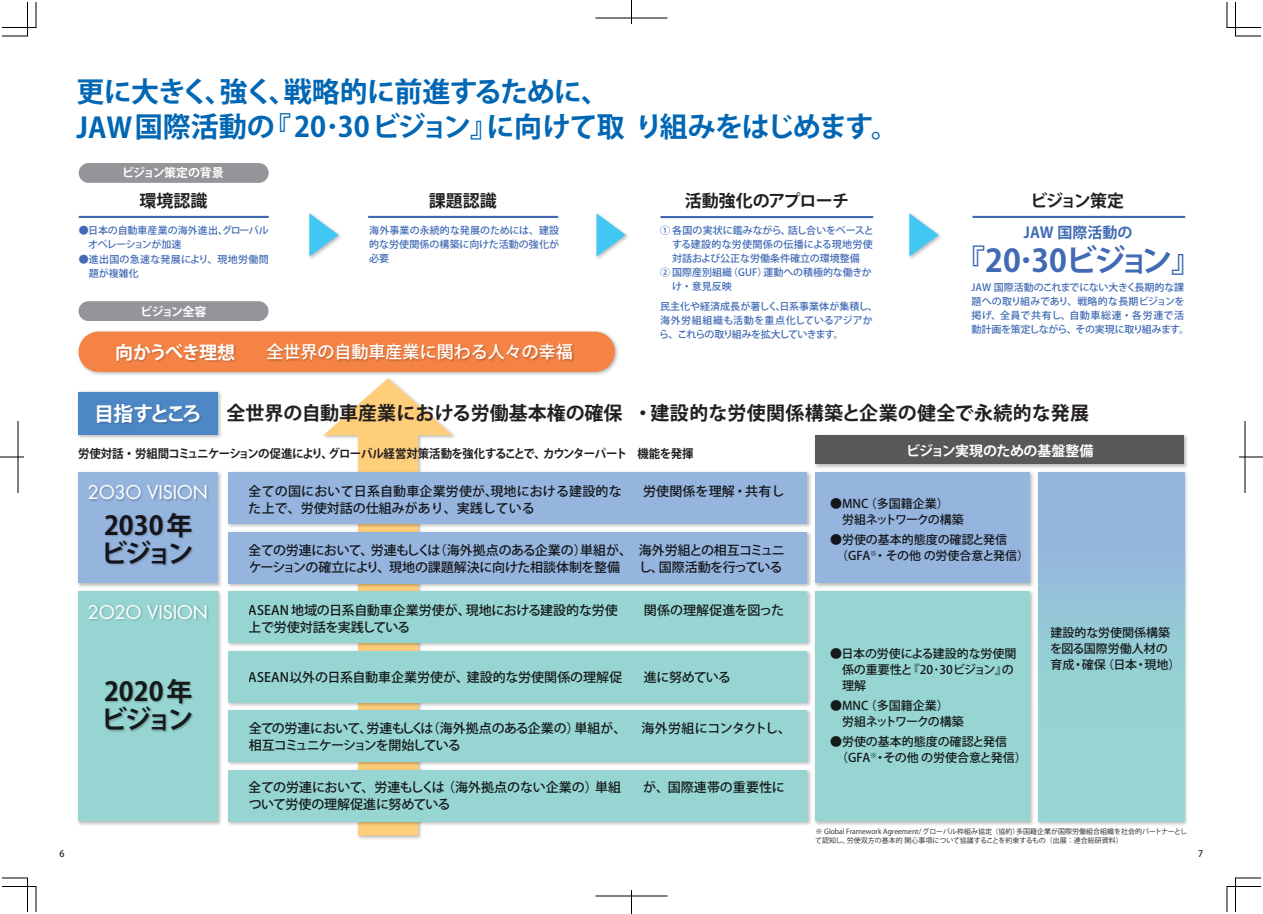
<style>
.page{position:relative;width:1263px;height:914px;background:#fff}
.page>*{position:absolute;margin:0;border:0;box-sizing:border-box;transform-origin:0 0}
.t1{font:700 31.2px "Koz Go Pr 6 N";letter-spacing:-.06em;color:#406ab4}
.t2{font:700 28px/35px "Koz Go Pr 6 N";letter-spacing:-.03em;color:#0166b3}
.t3{font:700 26px/28px "Koz Go Pr 6 N";color:#231f20}
.t4{font:700 19px "Koz Go Pr 6 N";color:#231f20}
.t5{font:18.5px "Futura";color:#fff}
.t6{font:700 18px "Koz Go Pr 6 N";letter-spacing:-.055em;color:#fff}
.t7{font:500 17px "Koz Go Pr 6 N";color:#fff}
.t8{font:700 17px "Koz Go Pr 6 N";letter-spacing:-.005em;color:#231f20}
.t9{font:700 17px "Koz Go Pr 6 N";letter-spacing:-.04em;color:#231f20}
.t10{font:700 15px "Koz Go Pr 6 N";color:#406ab4}
.t11{font:700 14px "Koz Go Pr 6 N";letter-spacing:-.03em;color:#fff}
.t12{font:500 13px/17px "Koz Go Pr 6 N";letter-spacing:-.005em;color:#231f20}
.t13{font:500 13px/17px "Koz Go Pr 6 N";letter-spacing:-.05em;color:#231f20}
.t14{font:500 13px "Koz Go Pr 6 N";letter-spacing:-.04em;color:#231f20}
.t15{font:500 12px/16px "Koz Go Pr 6 N";color:#231f20}
.t16{font:700 12px "Koz Go Pr 6 N";letter-spacing:-.04em;color:#231f20;scale:.95 1}
.t17{font:700 12px "Koz Go Pr 6 N";letter-spacing:-.04em;color:#fff}
.t18{font:500 10px/14px "Koz Go Pr 6 N";color:#406ab4}
.t19{font:500 10px/14px "Koz Go Pr 6 N";letter-spacing:.025em;color:#406ab4}
.t20{font:500 9px "Koz Go Pr 6 N";color:#231f20}
.t21{font:7px/9px "Koz Go Pr 6 N";color:#231f20}
.s1{font-size:20px;color:#fff}
</style>
<div class="page">
<svg style="left:323px;top:378px;width:130px;height:458px"></svg>
<img style="left:815px;top:435px;width:372px;height:33px">
<div style="left:815px;top:435px;width:369px;height:29px;background:#57585a"></div>
<img style="left:228px;top:470px;width:959px;height:357px">
<div style="left:228px;top:592px;width:579px;height:51px;background:#96d5d2"></div>
<div style="left:228px;top:651px;width:579px;height:51px;background:#96d5d2"></div>
<div style="left:228px;top:711px;width:579px;height:51px;background:#96d5d2"></div>
<div style="left:228px;top:770px;width:579px;height:51px;background:#96d5d2"></div>
<img style="left:78px;top:472px;width:143px;height:353px">
<div style="left:79px;top:592px;width:139px;height:229px;background:#96d5d2"></div>
<div style="left:815px;top:592px;width:214px;height:229px;background:#96d5d2"></div>
<div style="left:228px;top:473px;width:579px;height:51px;background:#95b5de"></div>
<div style="left:228px;top:532px;width:579px;height:51px;background:#95b5de"></div>
<div style="left:79px;top:473px;width:139px;height:110px;background:#95b5de"></div>
<img style="left:78px;top:391px;width:143px;height:47px">
<div style="left:79px;top:392px;width:139px;height:42px;background:#4d87c6"></div>
<div style="left:815px;top:473px;width:214px;height:110px;background:#95b5de"></div>
<div style="left:1038px;top:473px;width:146px;height:348px;background:linear-gradient(to bottom,#95b2df,#96ddcf)"></div>
<svg style="left:2px;top:878px;width:34px;height:34px"></svg>
<svg style="left:2px;top:2px;width:34px;height:34px"></svg>
<svg style="left:1226px;top:2px;width:35px;height:34px"></svg>
<svg style="left:1226px;top:878px;width:35px;height:34px"></svg>
<svg style="left:0;top:457px;width:24px;height:1px"></svg>
<hr style="left:18px;top:421px;width:1px;height:72px;background:#000">
<svg style="left:1239px;top:457px;width:24px;height:1px"></svg>
<hr style="left:1244px;top:421px;width:1px;height:72px;background:#000">
<hr style="left:595px;top:18px;width:72px;height:1px;background:#000">
<svg style="left:631px;top:0;width:1px;height:24px"></svg>
<hr style="left:595px;top:896px;width:72px;height:1px;background:#000">
<svg style="left:631px;top:890px;width:1px;height:24px"></svg>
<img style="left:97px;top:404px;width:104px;height:21px">
<img style="left:78px;top:331px;width:540px;height:44px">
<div style="left:79px;top:332px;width:536px;height:40px;background:#f58345;border-radius:20px"></div>
<img style="left:267px;top:344px;width:307px;height:18px">
<img style="left:116px;top:344px;width:120px;height:19px">
<img style="left:90px;top:485px;width:119px;height:17px">
<img style="left:90px;top:604px;width:119px;height:17px">
<img style="left:105px;top:679px;width:88px;height:54px">
<img style="left:105px;top:513px;width:88px;height:53px">
<img style="left:596px;top:234px;width:32px;height:25px">
<svg style="left:596px;top:213px;width:30px;height:44px"></svg>
<img style="left:909px;top:233px;width:32px;height:26px">
<svg style="left:909px;top:213px;width:29px;height:44px"></svg>
<img style="left:309px;top:233px;width:32px;height:26px">
<svg style="left:309px;top:213px;width:29px;height:44px"></svg>
<hr style="left:79px;top:216px;width:190px;height:2px;background:#4169b2">
<hr style="left:368px;top:216px;width:190px;height:2px;background:#4169b2">
<hr style="left:660px;top:216px;width:213px;height:2px;background:#4169b2">
<hr style="left:972px;top:216px;width:213px;height:2px;background:#4169b2">
<div style="left:79px;top:163px;width:190px;height:20px;background:#939598;border-radius:10px"></div>
<div style="left:79px;top:301px;width:189px;height:20px;background:#939598;border-radius:10px"></div>
<h2 class="t2" style="left:76px;top:75px;width:824px">更に大きく、強く、戦略的に前進するために、<br>JAW 国際活動の『20･30ビジョン』に向けて取 り組みをはじめます。</h2>
<p class="t17" style="left:122px;top:166px;width:103px">ビジョン策定の背景</p>
<h3 class="t8" style="left:139px;top:191px;width:69px">環境認識</h3>
<p class="t18" style="left:79px;top:224px;width:192px">●日本の自動車産業の海外進出、グローバル　オペレーションが加速</p>
<p class="t19" style="left:79px;top:253px;width:191px">●進出国の急速な発展により、現地労働問　題が複雑化</p>
<p class="t17" style="left:141px;top:305px;width:67px">ビジョン全容</p>
<h3 class="t8" style="left:429px;top:191px;width:69px">課題認識</h3>
<p class="t18" style="left:369px;top:224px;width:191px;text-align:justify">海外事業の永続的な発展のためには、建設的な労使関係の構築に向けた活動の強化が必要</p>
<h3 class="t6" style="left:115px;top:342px;width:121px">向かうべき理想</h3>
<h3 class="t7" style="left:267px;top:342px;width:307px">全世界の自動車産業に関わる人々の幸福</h3>
<h3 class="t9" style="left:685px;top:191px;width:166px">活動強化のアプローチ</h3>
<h3 class="t8" style="left:1030px;top:191px;width:95px">ビジョン策定</h3>
<p class="t18" style="left:660px;top:224px;width:215px">① 各国の実状に鑑みながら、話し合いをベースと　 する建設的な労使関係の伝播による現地労使　 対話および公正な労働条件確立の環境整備<br>② 国際産別組織（GUF）運動への積極的な働きか　 け・意見反映</p>
<p class="t18" style="left:659px;top:300px;width:220px">民主化や経済成長が著しく、日系事業体が集積し、海外労組組織も活動を重点化しているアジアから、これらの取り組みを拡大していきます。</p>
<h3 class="t10" style="left:1024px;top:224px;width:110px">JAW 国際活動の</h3>
<h1 class="t1" style="left:954px;top:243px;width:250px">『20･30ビジョン』</h1>
<p class="t18" style="left:971px;top:281px;width:219px">JAW 国際活動のこれまでにない大きく長期的な課題への取り組みであり、戦略的な長期ビジョンを掲げ、全員で共有し、自動車総連・各労連で活動計画を策定しながら、その実現に取り組みます。</p>
<h3 class="t4" style="left:94px;top:403px;width:996px"><span class="s1">目指すところ</span> 全世界の自動車産業における労働基本権の確保 ・建設的な労使関係構築と企業の健全で永続的な発展</h3>
<p class="t16" style="left:78px;top:447px;width:649px">労使対話・労組間コミュニケーションの促進により、グローバル経営対策活動を強化することで、カウンターパート　機能を発揮</p>
<h3 class="t5" style="left:88px;top:480px;width:122px">2O3O VISION</h3>
<h3 class="t3" style="left:101px;top:512px;width:94px">2030年ビジョン</h3>
<h3 class="t5" style="left:88px;top:599px;width:122px">2O2O VISION</h3>
<h3 class="t3" style="left:101px;top:678px;width:94px">2020年ビジョン</h3>
<h3 class="t12" style="left:249px;top:483px;width:374px">全ての国において日系自動車企業労使が、現地における建設的な</h3>
<h3 class="t12" style="left:643px;top:483px;width:143px">労使関係を理解・共有し</h3>
<h3 class="t12" style="left:249px;top:500px;width:287px">た上で、労使対話の仕組みがあり、実践している</h3>
<h3 class="t12" style="left:248px;top:542px;width:538px">全ての労連において、労連もしくは（海外拠点のある企業の）単組が、　海外労組との相互コミュニケーションの確立により、現地の課題解決に向けた相談体制を整備</h3>
<h3 class="t14" style="left:639px;top:560px;width:145px">し、国際活動を行っている</h3>
<h3 class="t12" style="left:249px;top:602px;width:537px">ASEAN地域の日系自動車企業労使が、現地における建設的な労使　　関係の理解促進を図った上で労使対話を実践している</h3>
<h3 class="t12" style="left:249px;top:669px;width:483px">ASEAN以外の日系自動車企業労使が、建設的な労使関係の理解促　 進に努めている</h3>
<h3 class="t13" style="left:249px;top:720px;width:544px">全ての労連において、労連もしくは（海外拠点のある企業の）単組が、　 海外労組にコンタクトし、相互コミュニケーションを開始している</h3>
<h3 class="t12" style="left:248px;top:779px;width:538px">全ての労連において、労連もしくは（海外拠点のない企業の）単組　 が、国際連帯の重要性について労使の理解促進に努めている</h3>
<h3 class="t11" style="left:906px;top:443px;width:189px">ビジョン実現のための基盤整備</h3>
<p class="t15" style="left:830px;top:495px;width:135px">●MNC（多国籍企業）　労組ネットワークの構築</p>
<p class="t15" style="left:830px;top:531px;width:201px">●労使の基本的態度の確認と発信<br>　（GFA<sup>※</sup>・その他 の労使合意と発信）</p>
<p class="t15" style="left:830px;top:645px;width:188px">●日本の労使による建設的な労使関　係の重要性と『20･30ビジョン』の　理解</p>
<p class="t15" style="left:830px;top:697px;width:135px">●MNC（多国籍企業）　労組ネットワークの構築</p>
<p class="t15" style="left:830px;top:733px;width:198px">●労使の基本的態度の確認と発信<br>　（GFA<sup>※</sup>・その他 の労使合意と発信）</p>
<p class="t15" style="left:1050px;top:624px;width:132px">建設的な労使関係構築を図る国際労働人材の育成・確保（日本・現地）</p>
<p class="t21" style="left:815px;top:827px;width:373px">※ Global Framework Agreement/ グローバル枠組み協定（協約）多国籍企業が国際労働組合組織を社会的パートナーとして認知し、労使双方の基本的 関心事項について協議することを約束するもの（出展： 連合総研資料）</p>
<p class="t20" style="left:60px;top:849px;width:7px">6</p>
<p class="t20" style="left:1198px;top:849px;width:7px">7</p>
</div>
